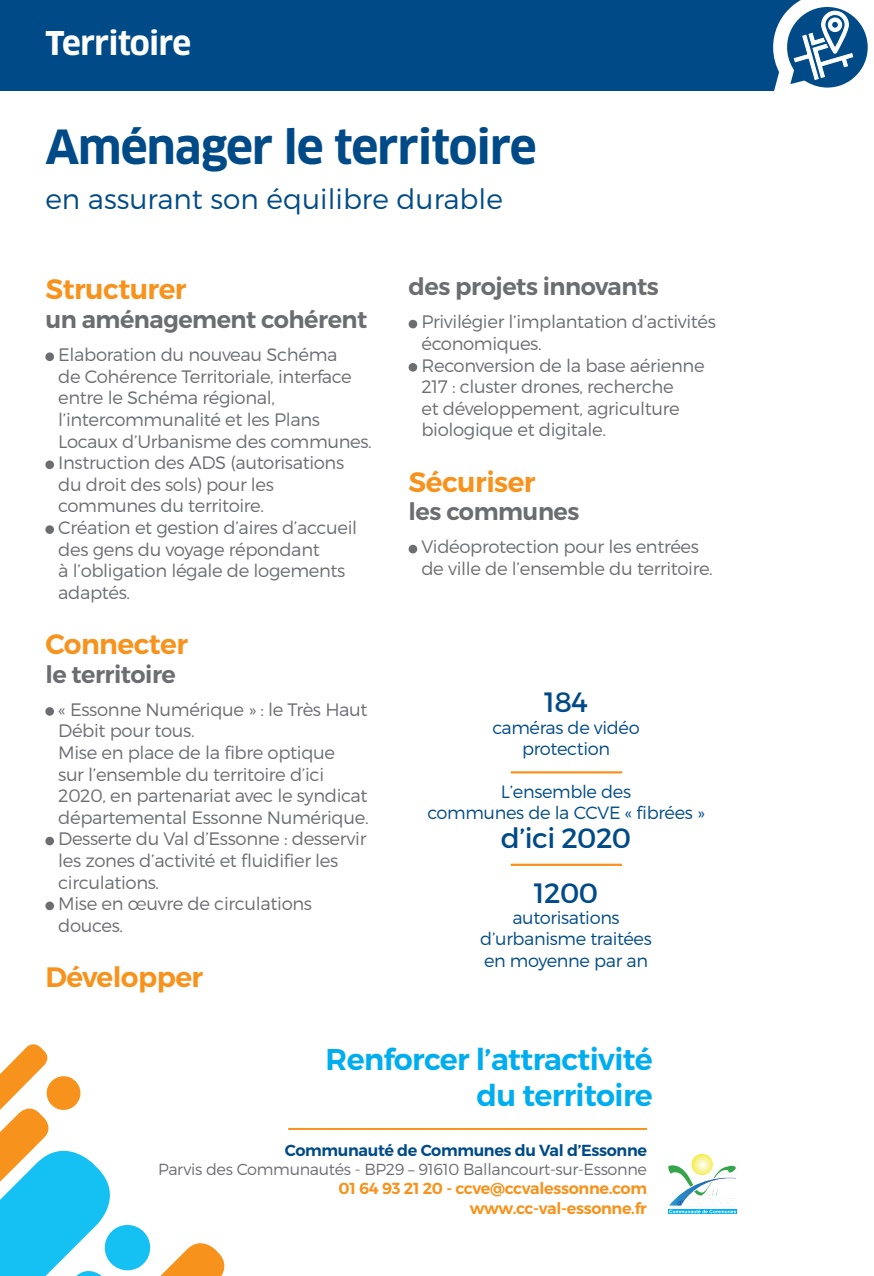
<style>
.page{position:relative;width:874px;height:1276px;background:#fff}
.page>*{position:absolute;margin:0;border:0;box-sizing:border-box;transform-origin:0 0}
.t1{font:700 46px "Clan Pro";letter-spacing:-.02em;color:#004b87}
.t2{font:700 32px "Clan Pro";letter-spacing:-.02em;color:#fff}
.t3{font:600 30px/36px "Montserrat";letter-spacing:-.02em;color:#00aeef;text-align:right}
.t4{font:600 28px "Montserrat";letter-spacing:-.02em;color:#f7931d}
.t5{font:300 28px "Montserrat";color:#004b87}
.t6{font:28px "Montserrat";letter-spacing:-.02em;color:#004b87}
.t7{font:600 24px "Montserrat";letter-spacing:-.02em;color:#6c6d70}
.t8{font:300 18px/21.6px "Montserrat";letter-spacing:-.02em;color:#6c6d70}
.t9{font:300 17.8px/21.4px "Montserrat";letter-spacing:-.02em;color:#004b87;text-align:center}
.t10{font:300 16px "Montserrat";letter-spacing:-.02em;color:#6c6d70}
.t11{font:600 16px "Montserrat";letter-spacing:-.02em;color:#f7931d}
.t12{font:600 16px "Montserrat";letter-spacing:-.02em;color:#004b87}
</style>
<div class="page">
<div style="left:0;top:0;width:873px;height:91px;background:#004b87"></div>
<svg style="left:773px;top:0;width:100px;height:91px"></svg>
<svg style="left:45px;top:352px;width:9px;height:9px"></svg>
<svg style="left:45px;top:460px;width:9px;height:9px"></svg>
<svg style="left:45px;top:525px;width:9px;height:9px"></svg>
<svg style="left:45px;top:707px;width:9px;height:9px"></svg>
<svg style="left:45px;top:837px;width:9px;height:8px"></svg>
<svg style="left:45px;top:901px;width:9px;height:9px"></svg>
<svg style="left:408px;top:320px;width:9px;height:8px"></svg>
<svg style="left:408px;top:363px;width:9px;height:8px"></svg>
<svg style="left:408px;top:545px;width:9px;height:8px"></svg>
<svg style="left:0;top:1044px;width:225px;height:232px"></svg>
<div style="left:47px;top:1076px;width:33px;height:34px;background:#f7931d;border-radius:50%"></div>
<div style="left:105px;top:1225px;width:45px;height:45px;background:#15c0f2;border-radius:50%"></div>
<svg style="left:690px;top:1153px;width:23px;height:22px"></svg>
<div style="left:690px;top:1153px;width:23px;height:22px;border:1px solid #fff;border-radius:50%"></div>
<svg style="left:667px;top:1163px;width:70px;height:50px"></svg>
<hr style="left:288px;top:1128px;width:358px;height:2px;background:#f7931d">
<hr style="left:510px;top:771px;width:111px;height:2px;background:#f7931d">
<hr style="left:510px;top:863px;width:111px;height:3px;background:#f7931d">
<p class="t2" style="left:45px;top:25px;width:147px">Territoire</p>
<p class="t1" style="left:45px;top:120px;width:492px">Aménager le territoire</p>
<p class="t5" style="left:45px;top:182px;width:458px">en assurant son équilibre durable</p>
<p class="t4" style="left:45px;top:272px;width:143px">Structurer</p>
<p class="t7" style="left:45px;top:305px;width:323px">un aménagement cohérent</p>
<p class="t8" style="left:58px;top:343px;width:315px">Elaboration du nouveau Schéma<br>de Cohérence Territoriale, interface entre le Schéma régional, l’intercommunalité et les Plans<br>Locaux d’Urbanisme des communes.</p>
<p class="t8" style="left:58px;top:451px;width:287px">Instruction des ADS (autorisations du droit des sols) pour les communes du territoire.</p>
<p class="t8" style="left:58px;top:516px;width:300px">Création et gestion d’aires d’accueil des gens du voyage répondant<br>à l’obligation légale de logements adaptés.</p>
<p class="t4" style="left:45px;top:626px;width:144px">Connecter</p>
<p class="t7" style="left:45px;top:659px;width:132px">le territoire</p>
<p class="t8" style="left:58px;top:698px;width:312px">« Essonne Numérique » : le Très Haut<br>Débit pour tous.<br>Mise en place de la fibre optique<br>sur l’ensemble du territoire d’ici<br>2020, en partenariat avec le syndicat départemental Essonne Numérique.</p>
<p class="t8" style="left:58px;top:828px;width:309px">Desserte du Val d’Essonne : desservir les zones d’activité et fluidifier les circulations.</p>
<p class="t8" style="left:58px;top:892px;width:255px">Mise en œuvre de circulations douces.</p>
<p class="t4" style="left:45px;top:959px;width:159px">Développer</p>
<p class="t7" style="left:408px;top:272px;width:251px">des projets innovants</p>
<p class="t8" style="left:421px;top:311px;width:296px">Privilégier l’implantation d’activités économiques.</p>
<p class="t8" style="left:421px;top:354px;width:284px">Reconversion de la base aérienne<br>217 : cluster drones, recherche<br>et développement, agriculture biologique et digitale.</p>
<p class="t4" style="left:408px;top:464px;width:128px">Sécuriser</p>
<p class="t7" style="left:408px;top:497px;width:172px">les communes</p>
<p class="t8" style="left:421px;top:536px;width:293px">Vidéoprotection pour les entrées de ville de l’ensemble du territoire.</p>
<p class="t6" style="left:544px;top:685px;width:45px">184</p>
<p class="t9" style="left:492px;top:716px;width:149px">caméras de vidéo protection</p>
<p class="t9" style="left:427px;top:780px;width:279px">L’ensemble des<br>communes de la CCVE « fibrées »</p>
<p class="t6" style="left:500px;top:820px;width:132px">d’ici 2020</p>
<p class="t6" style="left:533px;top:875px;width:66px">1200</p>
<p class="t9" style="left:480px;top:906px;width:173px">autorisations d’urbanisme traitées en moyenne par an</p>
<p class="t3" style="left:325px;top:1041px;width:328px">Renforcer l’attractivité du territoire</p>
<p class="t12" style="left:285px;top:1140px;width:363px">Communauté de Communes du Val d’Essonne</p>
<p class="t10" style="left:158px;top:1159px;width:490px">Parvis des Communautés - BP29 – 91610 Ballancourt-sur-Essonne</p>
<p class="t11" style="left:338px;top:1178px;width:310px">01 64 93 21 20 - ccve@ccvalessonne.com</p>
<p class="t11" style="left:469px;top:1198px;width:179px">www.cc-val-essonne.fr</p>
</div>
